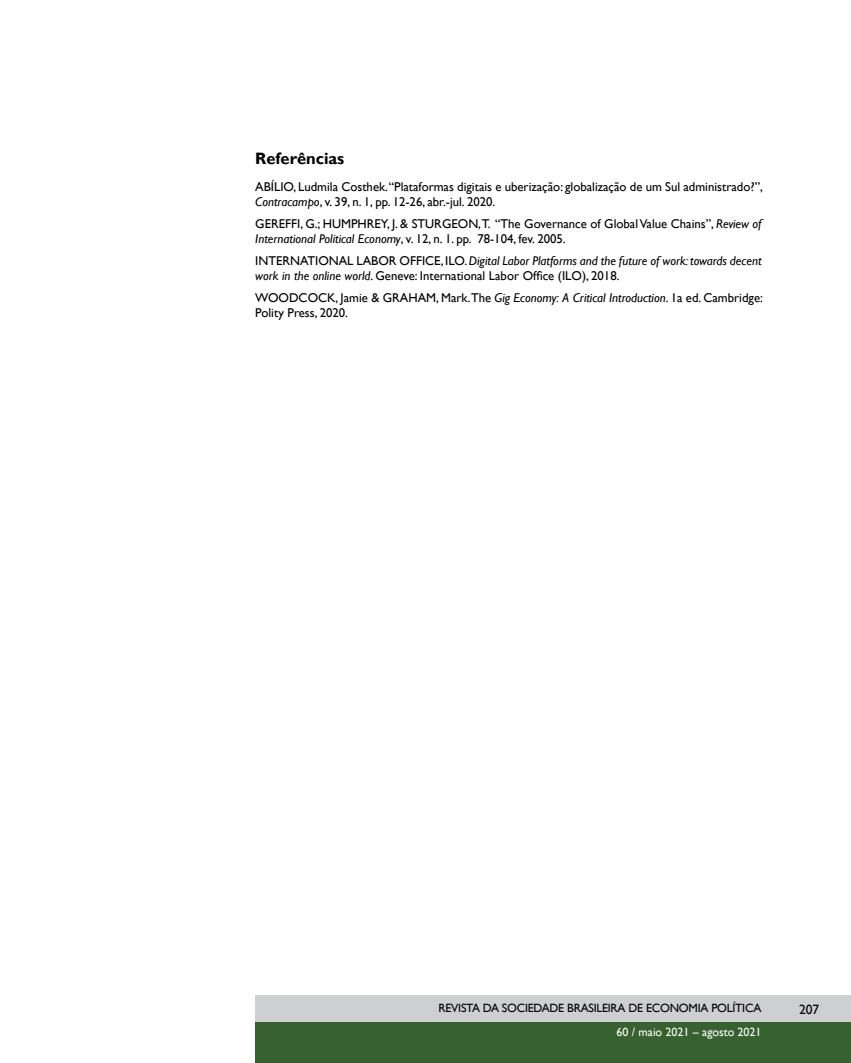
<style>
.page{position:relative;width:851px;height:1063px;background:#fff}
.page>*{position:absolute;margin:0;border:0;box-sizing:border-box;transform-origin:0 0}
.t1{font:700 16.5px "Gill Sans";color:#000}
.t2{font:13.5px "Gill Sans";color:#000}
.t3{font:12.75px/14.2px "Gill Sans";color:#000}
.t4{font:italic 12.75px/14.2px "Gill Sans";color:#000}
.t5{font:12px "Gill Sans";letter-spacing:-.02em;color:#000}
.t6{font:12px "Gill Sans";color:#fff}
.s1{font-style:italic}
.s2{font-style:normal}
</style>
<div class="page">
<div style="left:255px;top:1022px;width:595px;height:41px;background:#37612f"></div>
<div style="left:255px;top:995px;width:595px;height:27px;background:#cdcfd0"></div>
<p class="t1" style="left:255px;top:149px;width:91px">Referências</p>
<p class="t3" style="left:255px;top:180px;width:509px">ABÍLIO, Ludmila Costhek.“Plataformas digitais e uberização: globalização de um Sul administrado?”,<br><span class="s1">Contracampo</span>, v. 39, n. 1, pp. 12-26, abr.-jul. 2020.</p>
<p class="t3" style="left:255px;top:217px;width:507px">GEREFFI, G.; HUMPHREY, J. &amp; STURGEON,T. “The Governance of Global Value Chains”, <span class="s1">Review of<br>International Political Economy</span>, v. 12, n. 1. pp. 78-104, fev. 2005.</p>
<p class="t4" style="left:255px;top:254px;width:507px"><span class="s2">INTERNATIONAL LABOR OFFICE, ILO.</span> Digital Labor Platforms and the future of work: towards decent work in the online world<span class="s2">. Geneve: International Labor Office (ILO), 2018.</span></p>
<p class="t3" style="left:255px;top:291px;width:509px">WOODCOCK, Jamie &amp; GRAHAM, Mark.The <span class="s1">Gig Economy: A Critical Introduction</span>. 1a ed. Cambridge:<br>Polity Press, 2020.</p>
<p class="t5" style="left:438px;top:1001px;width:324px">REVISTA DA SOCIEDADE BRASILEIRA DE ECONOMIA POLÍTICA</p>
<p class="t6" style="left:616px;top:1025px;width:146px">60 / maio 2021 – agosto 2021</p>
<p class="t2" style="left:799px;top:1001px;width:22px">207</p>
</div>
